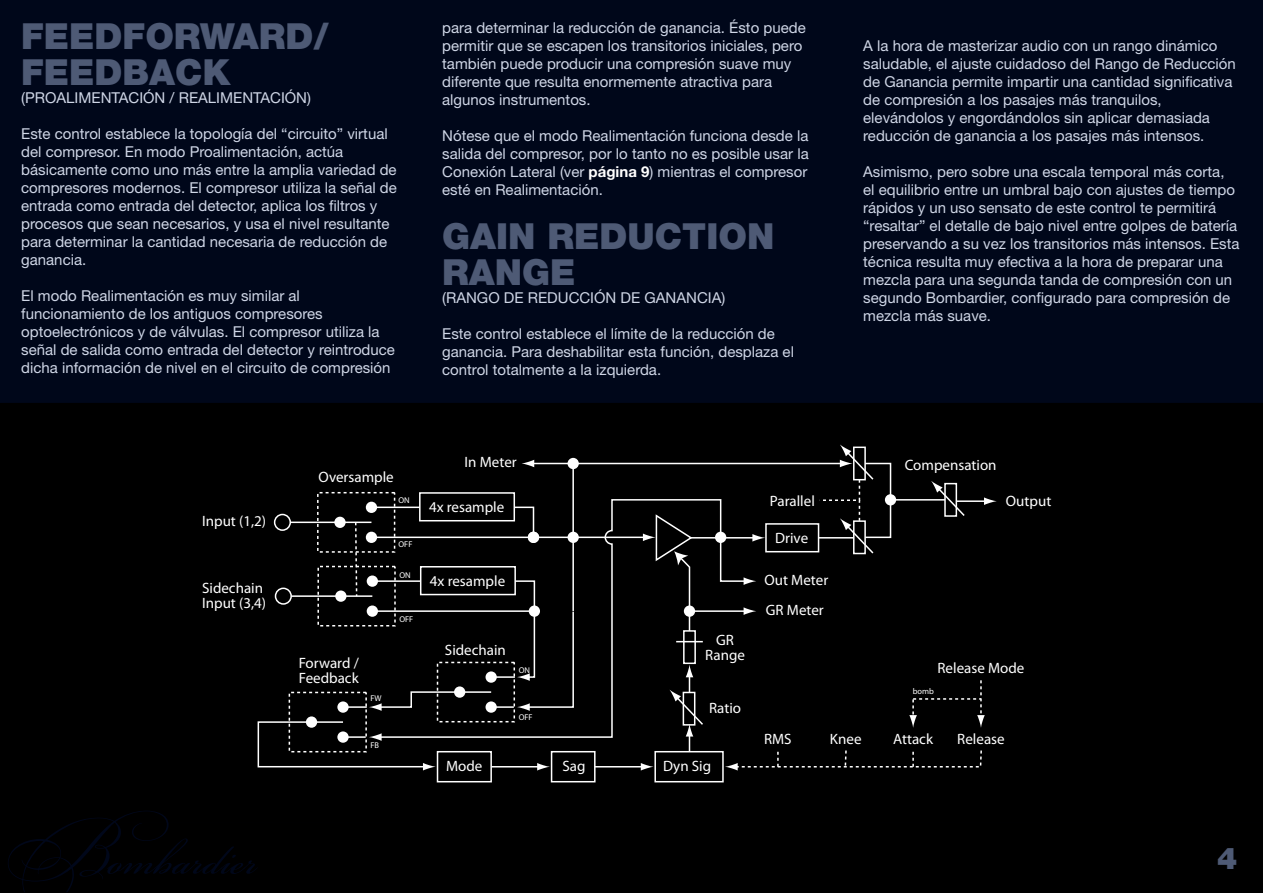
<style>
.page{position:relative;width:1263px;height:893px;background:#00071a}
.page>*{position:absolute;margin:0;border:0;box-sizing:border-box;transform-origin:0 0}
.t1{font:900 36px "Helvetica Neue";color:#4e5a75}
.t2{font:900 30px "Helvetica Neue";color:#4e5a75}
.t3{font:15px/18px "Helvetica Neue";color:#cfd6e6}
.t4{font:15px/15px "Myriad Pro";color:#fff}
.t5{font:8.4px "Myriad Pro";color:#fff}
.s1{font-weight:700;color:#fff}
</style>
<div class="page">
<div style="left:0;top:823px;width:1263px;height:70px;background:#000"></div>
<div style="left:1px;top:404px;width:1261px;height:418px;background:#000"></div>
<svg style="left:8px;top:811px;width:250px;height:81px"></svg>
<div style="left:274px;top:514px;width:17px;height:17px;border:2px solid #fff;border-radius:50%"></div>
<hr style="left:290px;top:522px;width:50px;height:1px;background:#fff">
<div style="left:334px;top:517px;width:12px;height:11px;background:#fff;border-radius:50%"></div>
<hr style="left:340px;top:522px;width:31px;height:1px;background:#fff">
<hr style="left:371px;top:507px;width:49px;height:1px;background:#fff">
<div style="left:366px;top:502px;width:11px;height:11px;background:#fff;border-radius:50%"></div>
<hr style="left:956px;top:500px;width:30px;height:2px;background:#fff">
<svg style="left:984px;top:497px;width:13px;height:8px"></svg>
<hr style="left:371px;top:537px;width:162px;height:1px;background:#fff">
<div style="left:366px;top:532px;width:11px;height:11px;background:#fff;border-radius:50%"></div>
<div style="left:275px;top:588px;width:17px;height:17px;border:2px solid #fff;border-radius:50%"></div>
<hr style="left:291px;top:595px;width:50px;height:2px;background:#fff">
<div style="left:335px;top:590px;width:11px;height:12px;background:#fff;border-radius:50%"></div>
<hr style="left:341px;top:595px;width:31px;height:2px;background:#fff">
<div style="left:367px;top:575px;width:11px;height:12px;background:#fff;border-radius:50%"></div>
<svg style="left:522px;top:460px;width:52px;height:38px"></svg>
<div style="left:885px;top:494px;width:11px;height:11px;background:#fff;border-radius:50%"></div>
<div style="left:367px;top:605px;width:11px;height:12px;background:#fff;border-radius:50%"></div>
<hr style="left:689px;top:610px;width:57px;height:2px;background:#fff">
<svg style="left:743px;top:607px;width:13px;height:8px"></svg>
<svg style="left:354px;top:521px;width:4px;height:76px"></svg>
<div style="left:419px;top:492px;width:96px;height:29px;border:2px solid #fff"></div>
<div style="left:765px;top:523px;width:54px;height:29px;border:2px solid #fff"></div>
<svg style="left:722px;top:534px;width:43px;height:51px"></svg>
<svg style="left:931px;top:481px;width:35px;height:36px"></svg>
<div style="left:944px;top:483px;width:13px;height:34px;border:2px solid #fff"></div>
<hr style="left:891px;top:499px;width:54px;height:2px;background:#fff">
<hr style="left:573px;top:463px;width:269px;height:1px;background:#fff">
<div style="left:567px;top:458px;width:12px;height:11px;background:#fff;border-radius:50%"></div>
<svg style="left:818px;top:444px;width:74px;height:111px"></svg>
<div style="left:306px;top:716px;width:11px;height:12px;background:#fff;border-radius:50%"></div>
<hr style="left:343px;top:706px;width:24px;height:2px;background:#fff">
<div style="left:337px;top:701px;width:12px;height:12px;background:#fff;border-radius:50%"></div>
<div style="left:289px;top:692px;width:78px;height:60px;border:2px dashed #fff"></div>
<svg style="left:378px;top:498px;width:344px;height:240px"></svg>
<div style="left:715px;top:532px;width:11px;height:11px;background:#fff;border-radius:50%"></div>
<svg style="left:369px;top:691px;width:92px;height:20px"></svg>
<svg style="left:676px;top:641px;width:27px;height:1px"></svg>
<div style="left:437px;top:751px;width:55px;height:31px;border:2px solid #fff"></div>
<div style="left:551px;top:751px;width:44px;height:31px;border:2px solid #fff"></div>
<svg style="left:257px;top:721px;width:179px;height:49px"></svg>
<hr style="left:491px;top:766px;width:49px;height:1px;background:#fff">
<svg style="left:537px;top:763px;width:13px;height:7px"></svg>
<div style="left:654px;top:751px;width:70px;height:31px;border:2px solid #fff"></div>
<hr style="left:595px;top:766px;width:48px;height:1px;background:#fff">
<svg style="left:641px;top:763px;width:12px;height:7px"></svg>
<svg style="left:669px;top:665px;width:36px;height:87px"></svg>
<svg style="left:909px;top:680px;width:76px;height:48px"></svg>
<svg style="left:725px;top:750px;width:257px;height:20px"></svg>
<h1 class="t1" style="left:21px;top:15px;width:50px">FEEDFOR</h1>
<h1 class="t1" style="left:200px;top:15px;width:61px">WARD</h1>
<h1 class="t1" style="left:313px;top:15px;width:17px">/</h1>
<h1 class="t1" style="left:21px;top:51px;width:49px">FEED</h1>
<h1 class="t1" style="left:123px;top:51px;width:110px">BAC K</h1>
<p class="t3" style="left:21px;top:88px;width:291px">(PROALIMENTACIÓN / REALIMENTACIÓN)</p>
<p class="t3" style="left:21px;top:124px;width:377px">Este control establece la topología del “circuito” virtual del compresor. En modo Proalimentación, actúa básicamente como uno más entre la amplia variedad de compresores modernos. El compresor utiliza la señal de entrada como entrada del detector, aplica los filtros y procesos que sean necesarios, y usa el nivel resultante para determinar la cantidad necesaria de reducción de ganancia.</p>
<p class="t3" style="left:21px;top:286px;width:375px">El modo Realimentación es muy similar al funcionamiento de los antiguos compresores optoelectrónicos y de válvulas. El compresor utiliza la señal de salida como entrada del detector y reintroduce dicha información de nivel en el circuito de compresión</p>
<p class="t3" style="left:442px;top:19px;width:365px">para determinar la reducción de ganancia. Ésto puede permitir que se escapen los transitorios iniciales, pero también puede producir una compresión suave muy diferente que resulta enormemente atractiva para algunos instrumentos.</p>
<p class="t3" style="left:442px;top:127px;width:368px;text-align:justify">Nótese que el modo Realimentación funciona desde la salida del compresor, por lo tanto no es posible usar la Conexión Lateral (ver <span class="s1">página 9</span>) mientras el compresor esté en Realimentación.</p>
<h1 class="t1" style="left:442px;top:215px;width:51px">GAIN</h1>
<h1 class="t1" style="left:548px;top:215px;width:28px">REDUC</h1>
<h1 class="t1" style="left:682px;top:215px;width:47px">TION</h1>
<h1 class="t1" style="left:442px;top:251px;width:27px">RANGE</h1>
<p class="t3" style="left:442px;top:289px;width:285px">(RANGO DE REDUCCIÓN DE GANANCIA)</p>
<p class="t3" style="left:442px;top:325px;width:353px">Este control establece el límite de la reducción de ganancia. Para deshabilitar esta función, desplaza el control totalmente a la izquierda.</p>
<p class="t3" style="left:863px;top:37px;width:374px">A la hora de masterizar audio con un rango dinámico saludable, el ajuste cuidadoso del Rango de Reducción de Ganancia permite impartir una cantidad significativa de compresión a los pasajes más tranquilos, elevándolos y engordándolos sin aplicar demasiada reducción de ganancia a los pasajes más intensos.</p>
<p class="t3" style="left:863px;top:163px;width:378px">Asimismo, pero sobre una escala temporal más corta, el equilibrio entre un umbral bajo con ajustes de tiempo rápidos y un uso sensato de este control te permitirá “resaltar” el detalle de bajo nivel entre golpes de batería preservando a su vez los transitorios más intensos. Esta técnica resulta muy efectiva a la hora de preparar una mezcla para una segunda tanda de compresión con un segundo Bombardier, configurado para compresión de mezcla más suave.</p>
<p class="t4" style="left:202px;top:513px;width:66px">Input (1,2)</p>
<p class="t4" style="left:202px;top:580px;width:66px">Sidechain<br>Input (3,4)</p>
<p class="t4" style="left:318px;top:469px;width:77px">Oversample</p>
<p class="t4" style="left:299px;top:655px;width:62px">Forward /<br>Feedback</p>
<p class="t5" style="left:370px;top:693px;width:13px">FW</p>
<p class="t5" style="left:370px;top:740px;width:10px">FB</p>
<p class="t5" style="left:398px;top:495px;width:13px">ON</p>
<p class="t5" style="left:398px;top:539px;width:15px">OFF</p>
<p class="t5" style="left:399px;top:570px;width:13px">ON</p>
<p class="t5" style="left:399px;top:614px;width:15px">OFF</p>
<p class="t4" style="left:465px;top:454px;width:54px">In Meter</p>
<p class="t4" style="left:429px;top:499px;width:77px">4x resample</p>
<p class="t4" style="left:430px;top:573px;width:77px">4x resample</p>
<p class="t4" style="left:445px;top:642px;width:62px">Sidechain</p>
<p class="t4" style="left:705px;top:632px;width:41px;text-align:center">GR<br>Range</p>
<p class="t4" style="left:446px;top:758px;width:38px">Mode</p>
<p class="t5" style="left:519px;top:664px;width:13px">ON</p>
<p class="t5" style="left:519px;top:712px;width:15px">OFF</p>
<p class="t4" style="left:709px;top:700px;width:34px">Ratio</p>
<p class="t4" style="left:562px;top:758px;width:25px">Sag</p>
<p class="t4" style="left:663px;top:758px;width:50px">Dyn Sig</p>
<p class="t4" style="left:905px;top:458px;width:93px">Compensation</p>
<p class="t4" style="left:770px;top:493px;width:47px">Parallel</p>
<p class="t4" style="left:1006px;top:493px;width:47px">Output</p>
<p class="t4" style="left:775px;top:530px;width:35px">Drive</p>
<p class="t4" style="left:764px;top:572px;width:65px">Out Meter</p>
<p class="t4" style="left:766px;top:602px;width:59px">GR Meter</p>
<p class="t4" style="left:764px;top:731px;width:29px">RMS</p>
<p class="t4" style="left:830px;top:731px;width:33px">Knee</p>
<p class="t4" style="left:937px;top:661px;width:88px">Release Mode</p>
<p class="t5" style="left:913px;top:686px;width:23px">bomb</p>
<p class="t4" style="left:893px;top:731px;width:41px">Attack</p>
<p class="t4" style="left:957px;top:731px;width:49px">Release</p>
<h2 class="t2" style="left:1217px;top:841px;width:22px">4</h2>
</div>
